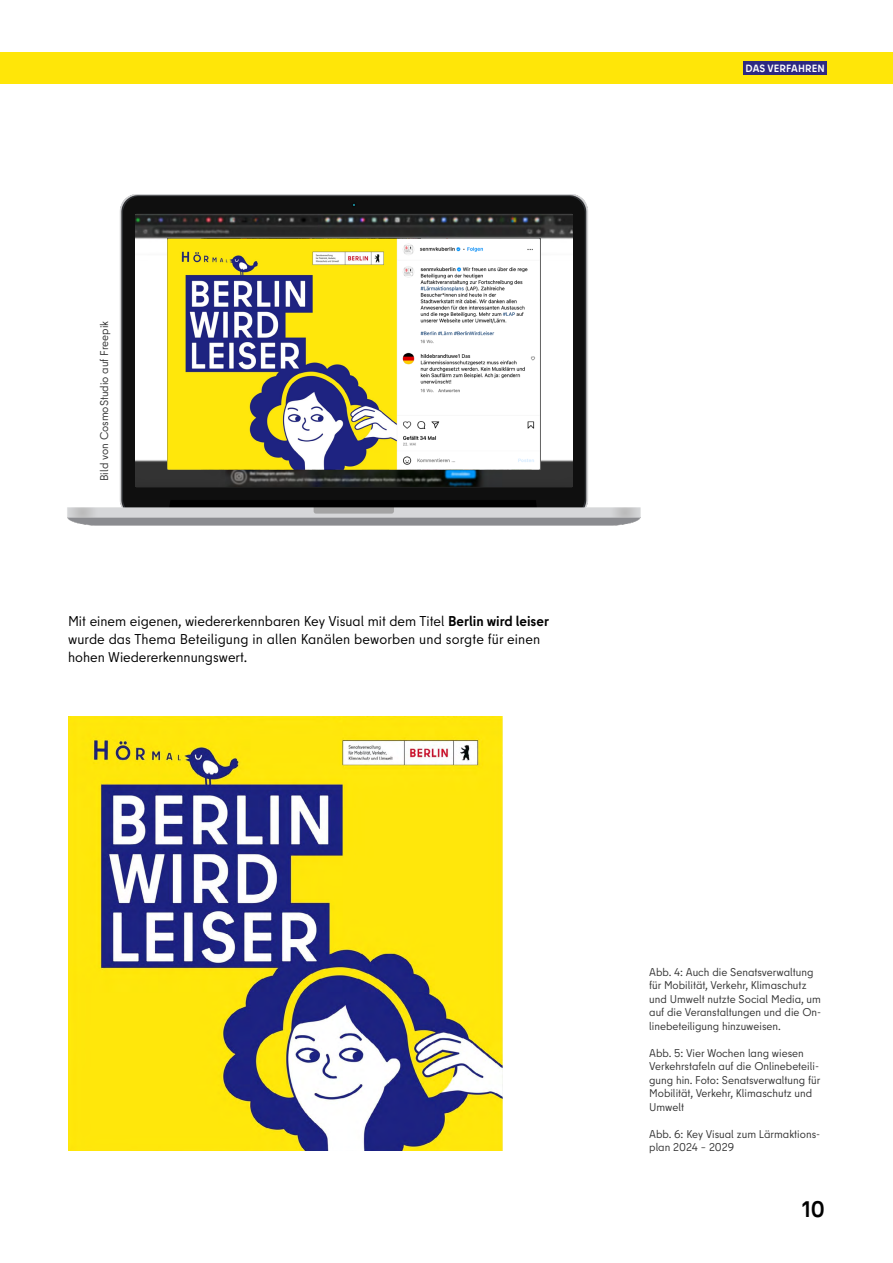
<style>
.page{position:relative;width:893px;height:1263px;background:#fff}
.page>*{position:absolute;margin:0;border:0;box-sizing:border-box;transform-origin:0 0}
.t1{font:700 22.5px "Berlin Type";color:#000}
.t2{font:14.25px/18px "Berlin Type";color:#000}
.t3{font:11.25px/13.5px "Berlin Type";color:#333}
.t4{font:700 10.5px "Berlin Type";letter-spacing:.01em;color:#fff}
.s1{font-weight:700}
</style>
<div class="page">
<div style="left:1px;top:52px;width:892px;height:32px;background:#ffe608"></div>
<img style="left:67px;top:194px;width:574px;height:332px">
<img style="left:135px;top:214px;width:437px;height:273px">
<div style="left:743px;top:61px;width:84px;height:14px;background:#2e2982"></div>
<img style="left:167px;top:239px;width:374px;height:230px">
<img style="left:68px;top:717px;width:434px;height:433px">
<p class="t3" style="left:98px;top:481px;width:162px;rotate:-90deg">Bild von CosmoStudio auf Freepik</p>
<p class="t2" style="left:68px;top:613px;width:482px">Mit einem eigenen, wiedererkennbaren Key Visual mit dem Titel <span class="s1">Berlin wird leiser </span>wurde das Thema Beteiligung in allen Kanälen beworben und sorgte für einen hohen Wiedererkennungswert.</p>
<p class="t4" style="left:746px;top:61px;width:81px">DAS VERFAHREN</p>
<p class="t3" style="left:649px;top:965px;width:173px">Abb. 4: Auch die Senatsverwaltung für Mobilität, Verkehr, Klimaschutz und Umwelt nutzte Social Media, um auf die Veranstaltungen und die On&shy;linebeteiligung hinzuweisen.</p>
<p class="t3" style="left:649px;top:1046px;width:173px">Abb. 5: Vier Wochen lang wiesen<br>Verkehrstafeln auf die Onlinebeteili&shy;gung hin. Foto: Senatsverwaltung für<br>Mobilität, Verkehr, Klimaschutz und<br>Umwelt</p>
<p class="t3" style="left:649px;top:1127px;width:172px">Abb. 6: Key Visual zum Lärmaktions&shy;plan 2024 – 2029</p>
<h1 class="t1" style="left:802px;top:1194px;width:24px">10</h1>
</div>
